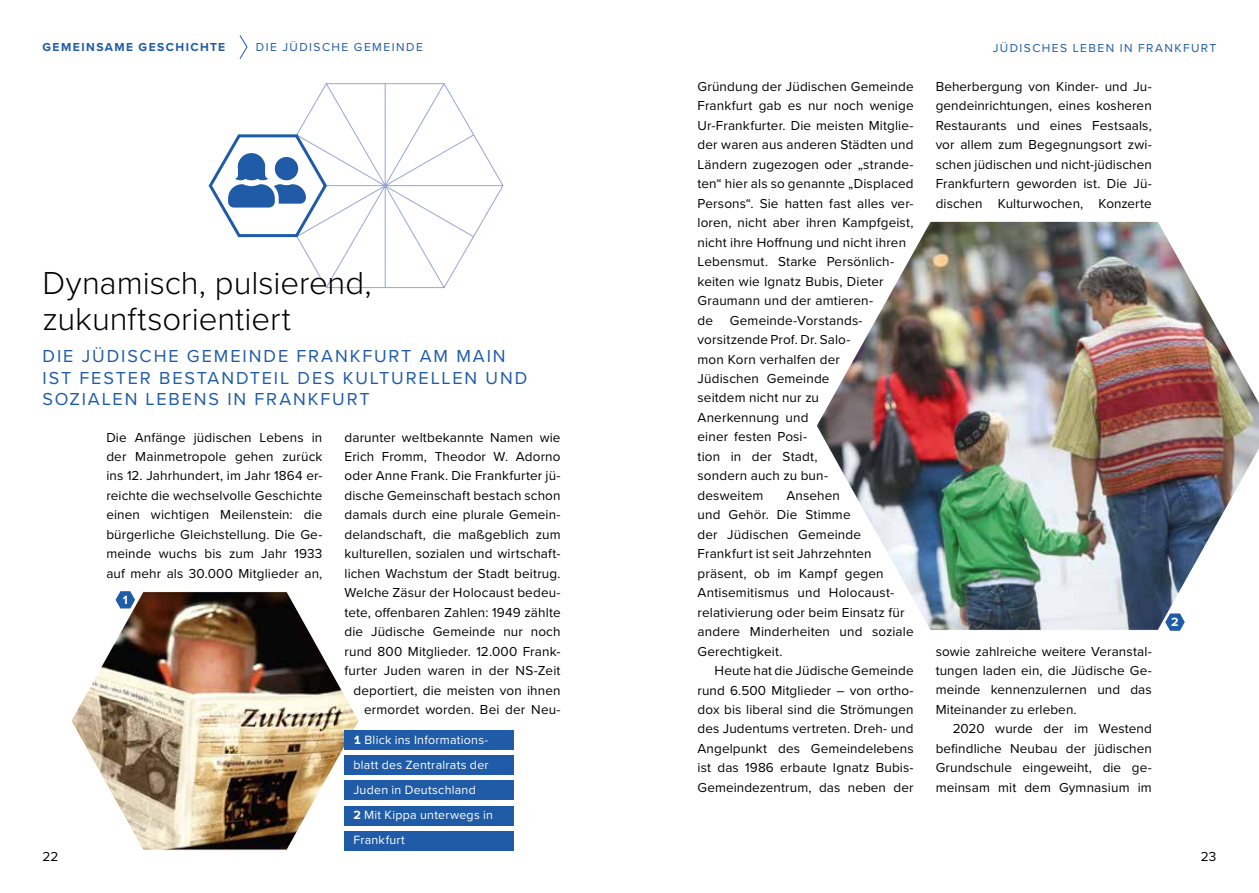
<style>
.page{position:relative;width:1259px;height:893px;background:#fff}
.page>*{position:absolute;margin:0;border:0;box-sizing:border-box;transform-origin:0 0}
.t1{font:300 33px/36px "Proxima Nova";letter-spacing:-.005em;color:#000}
.t2{font:18px/21.6px "Proxima Nova";letter-spacing:.105em;color:#1f5ba7}
.t3{font:13.5px/19.5px "Proxima Nova";letter-spacing:.01em;color:#000;text-align:justify}
.t4{font:12.45px/24.9px "Proxima Nova";letter-spacing:.02em;color:#fff}
.t5{font:700 12.45px "Proxima Nova";color:#fff}
.t6{font:12px "Proxima Nova";letter-spacing:.12em;color:#1f5ba7}
.t7{font:700 12px "Proxima Nova";letter-spacing:.12em;color:#1f5ba7}
.s1{font-weight:700}
</style>
<div class="page">
<svg style="left:298px;top:83px;width:206px;height:206px"></svg>
<svg style="left:239px;top:35px;width:9px;height:24px"></svg>
<img style="left:817px;top:221px;width:442px;height:410px">
<img style="left:71px;top:592px;width:289px;height:259px">
<svg style="left:116px;top:591px;width:19px;height:17px"></svg>
<svg style="left:1165px;top:613px;width:19px;height:18px"></svg>
<div style="left:344px;top:730px;width:170px;height:20px;background:#1f5ba7"></div>
<div style="left:344px;top:755px;width:170px;height:20px;background:#1f5ba7"></div>
<div style="left:344px;top:781px;width:170px;height:19px;background:#1f5ba7"></div>
<div style="left:344px;top:806px;width:170px;height:19px;background:#1f5ba7"></div>
<div style="left:344px;top:831px;width:170px;height:19px;background:#1f5ba7"></div>
<svg style="left:208px;top:132px;width:121px;height:107px"></svg>
<p class="t7" style="left:43px;top:39px;width:184px">GEMEINSAME GESCHICHTE</p>
<p class="t6" style="left:256px;top:39px;width:168px">DIE JÜDISCHE GEMEINDE</p>
<h1 class="t1" style="left:43px;top:263px;width:330px">Dynamisch, pulsierend, zukunftsorientiert</h1>
<h2 class="t2" style="left:43px;top:345px;width:486px">DIE JÜDISCHE GEMEINDE FRANKFURT AM MAIN<br>IST FESTER BESTANDTEIL DES KULTURELLEN UND<br>SOZIALEN LEBENS IN FRANKFURT</h2>
<p class="t3" style="left:106px;top:427px;width:218px">Die Anfänge jüdischen Lebens in der Mainmetropole gehen zurück ins 12. Jahrhundert, im Jahr 1864 er&shy;reichte die wechselvolle Geschichte einen wichtigen Meilenstein: die bürgerliche Gleichstellung. Die Ge&shy;meinde wuchs bis zum Jahr 1933 auf mehr als 30.000 Mitglieder an,</p>
<p class="t5" style="left:123px;top:590px;width:7px">1</p>
<p class="t3" style="left:344px;top:427px;width:218px;text-align:right">darunter weltbekannte Namen wie Erich Fromm, Theodor W. Adorno oder Anne Frank. Die Frankfurter jü&shy;dische Gemeinschaft bestach schon damals durch eine plurale Gemein&shy;delandschaft, die maßgeblich zum kulturellen, sozialen und wirtschaft&shy;lichen Wachstum der Stadt beitrug.<br>Welche Zäsur der Holocaust bedeu&shy;tete, offenbaren Zahlen: 1949 zählte die Jüdische Gemeinde nur noch rund 800 Mitglieder. 12.000 Frank&shy;furter Juden waren in der NS-Zeit deportiert, die meisten von ihnen ermordet worden. Bei der Neu-</p>
<p class="t4" style="left:353px;top:727px;width:141px"><span class="s1">1</span> Blick ins Informations&shy;blatt des Zentralrats der<br>Juden in Deutschland<br><span class="s1">2</span> Mit Kippa unterwegs in<br>Frankfurt</p>
<p class="t3" style="left:697px;top:76px;width:218px;text-align:left">Gründung der Jüdischen Gemeinde<br>Frankfurt gab es nur noch wenige<br>Ur-Frankfurter. Die meisten Mitglie&shy;der waren aus anderen Städten und<br>Ländern zugezogen oder „strande&shy;ten“ hier als so genannte „Displaced<br>Persons“. Sie hatten fast alles ver&shy;loren, nicht aber ihren Kampfgeist, nicht ihre Hoffnung und nicht ihren<br>Lebensmut. Starke Persönlich&shy;keiten wie Ignatz Bubis, Dieter<br>Graumann und der amtieren-<br>de</p>
<p class="t3" style="left:697px;top:310px;width:166px;text-align:left;text-indent:32px">Gemeinde-Vorstands&shy;vorsitzende Prof. Dr. Salo&shy;mon Korn verhalfen der<br>Jüdischen Gemeinde seitdem nicht nur zu<br>Anerkennung und<br>einer festen Posi-<br>tion in der Stadt, sondern auch zu bun&shy;desweitem</p>
<p class="t3" style="left:697px;top:485px;width:218px;text-align:left;text-indent:89px">Ansehen<br>und Gehör. Die Stimme<br>der Jüdischen Gemeinde<br>Frankfurt ist seit Jahrzehnten präsent, ob im Kampf gegen<br>Antisemitismus und Holocaust&shy;relativierung oder beim Einsatz für andere Minderheiten und soziale<br>Gerechtigkeit.</p>
<p class="t3" style="left:697px;top:660px;width:218px;text-indent:17px">Heute hat die Jüdische Gemeinde rund 6.500 Mitglieder – von ortho&shy;dox bis liberal sind die Strömungen des Judentums vertreten. Dreh- und Angelpunkt des Gemeindelebens ist das 1986 erbaute Ignatz Bubis-Gemeindezentrum, das neben der</p>
<p class="t6" style="left:992px;top:39px;width:225px">JÜDISCHES LEBEN IN FRANKFURT</p>
<p class="t3" style="left:935px;top:76px;width:218px">Beherbergung von Kinder- und Ju&shy;gendeinrichtungen, eines kosheren Restaurants und eines Festsaals, vor allem zum Begegnungsort zwi&shy;schen jüdischen und nicht-jüdischen Frankfurtern geworden ist. Die Jü&shy;dischen Kulturwochen, Konzerte</p>
<p class="t3" style="left:935px;top:641px;width:217px">sowie zahlreiche weitere Veranstal&shy;tungen laden ein, die Jüdische Ge&shy;meinde kennenzulernen und das Miteinander zu erleben.</p>
<p class="t3" style="left:935px;top:719px;width:217px;text-indent:17px">2020 wurde der im Westend befindliche Neubau der jüdischen Grundschule eingeweiht, die ge&shy;meinsam mit dem Gymnasium im</p>
<p class="t5" style="left:1171px;top:613px;width:9px">2</p>
<p class="t3" style="left:43px;top:846px;width:17px">22</p>
<p class="t3" style="left:1200px;top:846px;width:17px">23</p>
</div>
